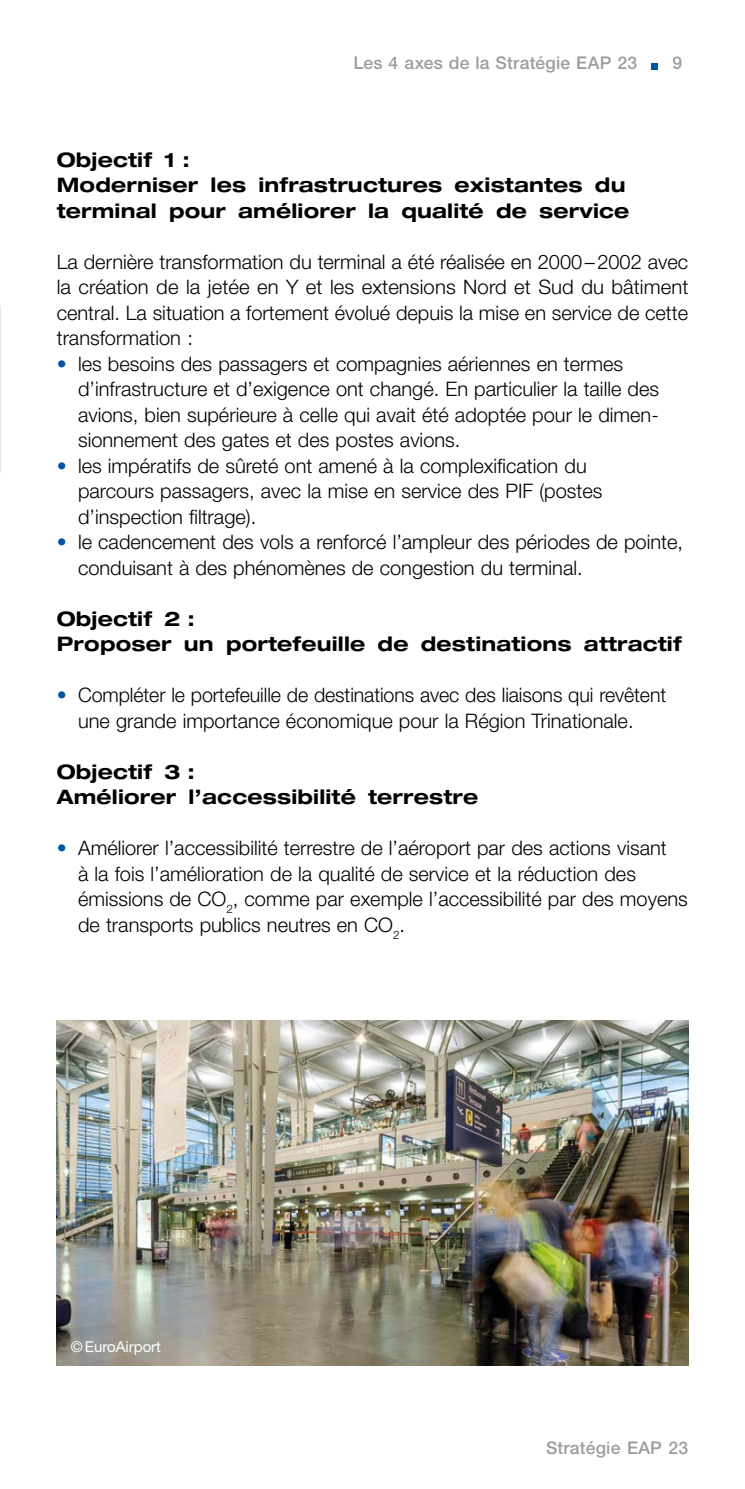
<style>
.page{position:relative;width:745px;height:1489px;background:#fff}
.page>*{position:absolute;margin:0;border:0;box-sizing:border-box;transform-origin:0 0}
.t1{font:300 20px/25.5px "Helvetica Neue LT Std";color:#000}
.t2{font:700 expanded 20px/25.5px "Helvetica Neue LT Std";letter-spacing:.01em;color:#000}
.t3{font:500 17.5px "Helvetica Neue LT Std";letter-spacing:.01em;color:#9d9d9c}
.t4{font:15px "Helvetica Neue LT Std";color:#fff}
.s1{color:#0055a3}
</style>
<div class="page">
<img style="left:57px;top:1020px;width:630px;height:345px">
<svg style="left:651px;top:63px;width:6px;height:6px"></svg>
<p class="t3" style="left:353px;top:53px;width:285px">Les 4 axes de la Stratégie EAP 23</p>
<p class="t3" style="left:672px;top:53px;width:11px">9</p>
<p class="t2" style="left:57px;top:146px;width:573px">Objectif 1 :<br>Moderniser les infrastructures existantes du terminal pour améliorer la qualité de service</p>
<p class="t1" style="left:57px;top:248px;width:632px;text-align:justify">La dernière transformation du terminal a été réalisée en 2000–2002 avec la création de la jetée en Y et les extensions Nord et Sud du bâtiment central. La situation a fortement évolué depuis la mise en service de cette transformation :</p>
<p class="t1" style="left:78px;top:350px;width:582px;text-indent:-21px"><span class="s1">•</span> les besoins des passagers et compagnies aériennes en termes d’infrastructure et d’exigence ont changé. En particulier la taille des avions, bien supérieure à celle qui avait été adoptée pour le dimen&shy;sionnement des gates et des postes avions.</p>
<p class="t1" style="left:78px;top:452px;width:525px;text-indent:-21px"><span class="s1">•</span> les impératifs de sûreté ont amené à la complexification du parcours passagers, avec la mise en service des PIF (postes d’inspection filtrage).</p>
<p class="t1" style="left:78px;top:529px;width:606px;text-indent:-21px"><span class="s1">•</span> le cadencement des vols a renforcé l’ampleur des périodes de pointe, conduisant à des phénomènes de congestion du terminal.</p>
<p class="t2" style="left:57px;top:605px;width:626px">Objectif 2 :<br>Proposer un portefeuille de destinations attractif</p>
<p class="t1" style="left:57px;top:682px;width:610px;text-align:center"><span class="s1">•</span> Compléter le portefeuille de destinations avec des liaisons qui revêtent une grande importance économique pour la Région Trinationale.</p>
<p class="t2" style="left:57px;top:758px;width:423px">Objectif 3 :<br>Améliorer l’accessibilité terrestre</p>
<p class="t1" style="left:78px;top:835px;width:611px;text-indent:-21px"><span class="s1">•</span> Améliorer l’accessibilité terrestre de l’aéroport par des actions visant<br>à la fois l’amélioration de la qualité de service et la réduction des émissions de CO<sub>2</sub>, comme par exemple l’accessibilité par des moyens de transports publics neutres en CO<sub>2</sub>.</p>
<p class="t4" style="left:71px;top:1337px;width:91px">©EuroAirport</p>
<p class="t3" style="left:545px;top:1436px;width:144px">Stratégie EAP 23</p>
</div>
